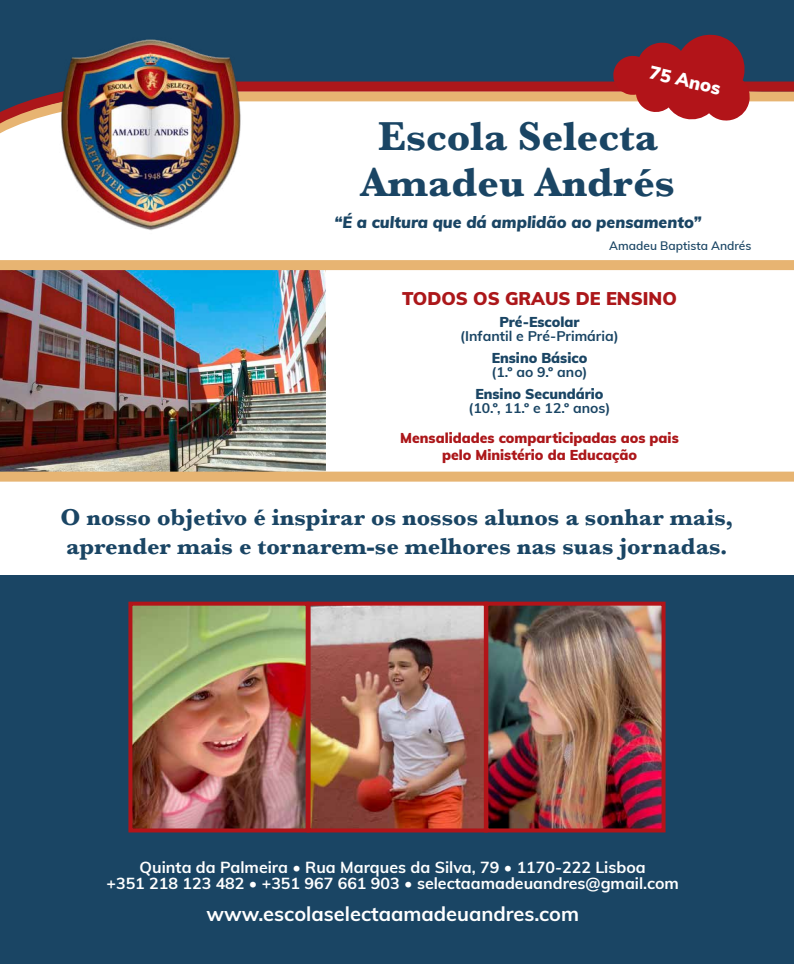
<style>
.page{position:relative;width:794px;height:964px;background:#fff}
.page>*{position:absolute;margin:0;border:0;box-sizing:border-box;transform-origin:0 0}
.t1{font:700 42px/46px "Baskerville";color:#1a4564;text-align:center}
.t2{font:700 24px/28.8px "Baskerville";color:#1a4564}
.t3{font:700 20px "Muli";color:#fff}
.t4{font:900 18px "Muli";color:#ac171a}
.t5{font:900 18px "Muli";color:#fff}
.t6{font:700 16px/16px "Muli";color:#fff;text-align:center}
.t7{font:italic 900 16px "Muli";color:#1a4564}
.t8{font:900 14px/16.8px "Muli";color:#ac171a;text-align:center}
.t9{font:700 14px "Muli";color:#1a4564}
.t10{font:900 14px "Muli";color:#1a4564}
.t11{font:600 12px "Muli";color:#1a4564}
</style>
<div class="page">
<div style="left:0;top:576px;width:794px;height:388px;background:#1a4564"></div>
<div style="left:0;top:0;width:794px;height:77px;background:#1a4564"></div>
<svg style="left:0;top:77px;width:794px;height:57px"></svg>
<img style="left:60px;top:33px;width:182px;height:198px">
<img style="left:0;top:270px;width:325px;height:202px">
<img style="left:133px;top:607px;width:527px;height:220px">
<div style="left:484px;top:602px;width:181px;height:230px;border:4px solid #b21419"></div>
<div style="left:306px;top:602px;width:182px;height:230px;border:4px solid #b21419"></div>
<div style="left:128px;top:602px;width:182px;height:230px;border:4px solid #b21419"></div>
<div style="left:0;top:260px;width:794px;height:10px;background:#e7b472"></div>
<div style="left:0;top:472px;width:794px;height:10px;background:#e7b472"></div>
<svg style="left:613px;top:34px;width:137px;height:87px;background:#a2363d"></svg>
<p class="t5" style="left:653px;top:59px;width:74px;rotate:13deg">75 Anos</p>
<h1 class="t1" style="left:361px;top:113px;width:316px">Escola Selecta<br>Amadeu Andrés</h1>
<p class="t7" style="left:334px;top:210px;width:369px">“É a cultura que dá amplidão ao pensamento”</p>
<p class="t11" style="left:609px;top:237px;width:144px">Amadeu Baptista Andrés</p>
<p class="t4" style="left:402px;top:285px;width:276px">TODOS OS GRAUS DE ENSINO</p>
<p class="t10" style="left:499px;top:311px;width:82px">Pré-Escolar</p>
<p class="t9" style="left:460px;top:325px;width:160px">(Infantil e Pré-Primária)</p>
<p class="t10" style="left:491px;top:347px;width:97px">Ensino Básico</p>
<p class="t9" style="left:491px;top:361px;width:98px">(1.º ao 9.º ano)</p>
<p class="t10" style="left:475px;top:383px;width:130px">Ensino Secundário</p>
<p class="t9" style="left:468px;top:397px;width:143px">(10.º, 11.º e 12.º anos)</p>
<p class="t8" style="left:400px;top:429px;width:280px">Mensalidades comparticipadas aos pais pelo Ministério da Educação</p>
<h2 class="t2" style="left:61px;top:503px;width:674px">O nosso objetivo é inspirar os nossos alunos a sonhar mais, aprender mais e tornarem-se melhores nas suas jornadas.</h2>
<p class="t6" style="left:106px;top:859px;width:574px">Quinta da Palmeira • Rua Marques da Silva, 79 • 1170-222 Lisboa<br>+351 218 123 482 • +351 967 661 903 • selectaamadeuandres@gmail.com</p>
<p class="t3" style="left:206px;top:899px;width:374px">www.escolaselectaamadeuandres.com</p>
</div>
